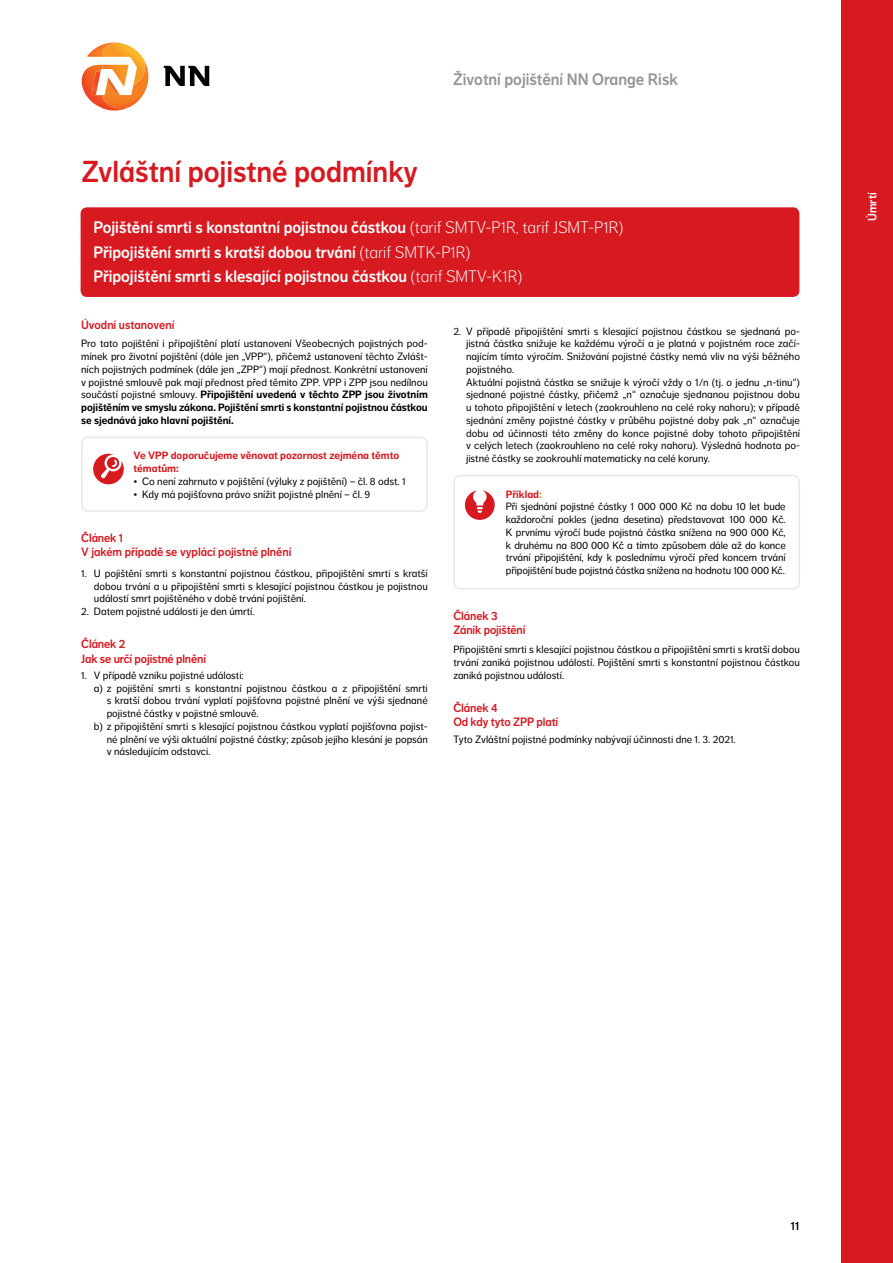
<style>
.page{position:relative;width:893px;height:1263px;background:#fff}
.page>*{position:absolute;margin:0;border:0;box-sizing:border-box;transform-origin:0 0}
.t1{font:30px "NN Dagny Display";color:#d71920}
.t2{font:16.5px/24px "NN Dagny Display";color:#fff}
.t3{font:16.5px "NN Dagny Display";color:#939598}
.t4{font:12px/14.4px "NN Dagny Display";letter-spacing:-.01em;color:#d71920}
.t5{font:12px "NN Dagny Display";color:#fff}
.t6{font:12px "NN Dagny Display";color:#000}
.t7{font:10.5px/12.8px "NN Dagny Text";color:#000;text-align:justify}
.t8{font:700 10.5px/12.8px "NN Dagny Text";color:#d71920}
.s1{font-family:"NN Dagny Text";font-weight:300}
.s2{font-weight:700}
.s3{font-weight:700;color:#d71920}
.s4{font-weight:700;color:#f47920}
</style>
<div class="page">
<div style="left:842px;top:0;width:51px;height:1263px;background:#d71920"></div>
<div style="left:81px;top:437px;width:347px;height:75px;border:2px solid #e9e7e7;border-radius:6px"></div>
<svg style="left:93px;top:454px;width:31px;height:30px"></svg>
<div style="left:453px;top:475px;width:347px;height:114px;border:2px solid #e9e7e7;border-radius:6px"></div>
<svg style="left:465px;top:490px;width:30px;height:30px"></svg>
<img style="left:130px;top:62px;width:18px;height:45px">
<img style="left:82px;top:65px;width:48px;height:46px">
<img style="left:102px;top:43px;width:43px;height:42px">
<img style="left:87px;top:43px;width:33px;height:14px">
<img style="left:91px;top:71px;width:10px;height:24px">
<img style="left:107px;top:77px;width:14px;height:18px">
<svg style="left:164px;top:66px;width:45px;height:20px"></svg>
<div style="left:81px;top:207px;width:718px;height:90px;background:#d71920;border-radius:6px"></div>
<h2 class="t3" style="left:453px;top:69px;width:226px">Životní pojištění NN Orange Risk</h2>
<h1 class="t1" style="left:81px;top:154px;width:338px">Zvláštní pojistné podmínky</h1>
<h2 class="t2" style="left:93px;top:216px;width:532px">Pojištění smrti s konstantní pojistnou částkou <span class="s1">(tarif SMTV-P1R, tarif JSMT-P1R)<br></span>Připojištění smrti s kratší dobou trvání <span class="s1">(tarif SMTK-P1R)<br></span>Připojištění smrti s klesající pojistnou částkou <span class="s1">(tarif SMTV-K1R)</span></h2>
<p class="t4" style="left:81px;top:317px;width:95px">Úvodní ustanovení</p>
<p class="t7" style="left:81px;top:337px;width:348px">Pro tato pojištění i připojištění platí ustanovení Všeobecných pojistných pod&shy;mínek pro životní pojištění (dále jen „VPP“), přičemž ustanovení těchto Zvlášt&shy;ních pojistných podmínek (dále jen „ZPP“) mají přednost. Konkrétní ustanovení v pojistné smlouvě pak mají přednost před těmito ZPP. VPP i ZPP jsou nedílnou součástí pojistné smlouvy. <span class="s2">Připojištění uvedená v těchto ZPP jsou životním pojištěním ve smyslu zákona. Pojištění smrti s konstantní pojistnou částkou se sjednává jako hlavní pojištění.</span></p>
<p class="t8" style="left:134px;top:449px;width:267px">Ve VPP doporučujeme věnovat pozornost zejména těmto tématům:</p>
<p class="t7" style="left:134px;top:475px;width:273px">• Co není zahrnuto v pojištění (výluky z pojištění) – čl. 8 odst. 1</p>
<p class="t7" style="left:134px;top:488px;width:238px">• Kdy má pojišťovna právo snížit pojistné plnění – čl. 9</p>
<p class="t4" style="left:81px;top:531px;width:212px">Článek 1<br>V jakém případě se vyplácí pojistné plnění</p>
<p class="t7" style="left:94px;top:567px;width:335px;text-indent:-13px">1. U pojištění smrti s konstantní pojistnou částkou, připojištění smrti s kratší dobou trvání a u připojištění smrti s klesající pojistnou částkou je pojistnou událostí smrt pojištěného v době trvání pojištění.</p>
<p class="t7" style="left:81px;top:605px;width:175px">2. Datem pojistné události je den úmrtí.</p>
<p class="t4" style="left:81px;top:637px;width:126px">Článek 2<br>Jak se určí pojistné plnění</p>
<p class="t7" style="left:81px;top:669px;width:164px">1. V případě vzniku pojistné události:</p>
<p class="t7" style="left:94px;top:682px;width:335px">a) z pojištění smrti s konstantní pojistnou částkou a z připojištění smrti</p>
<p class="t7" style="left:107px;top:694px;width:323px">s kratší dobou trvání vyplatí pojišťovna pojistné plnění ve výši sjednané</p>
<p class="t7" style="left:107px;top:707px;width:153px">pojistné částky v pojistné smlouvě.</p>
<p class="t7" style="left:94px;top:720px;width:335px">b) z připojištění smrti s klesající pojistnou částkou vyplatí pojišťovna pojist-</p>
<p class="t7" style="left:107px;top:733px;width:323px">né plnění ve výši aktuální pojistné částky; způsob jejího klesání je popsán</p>
<p class="t7" style="left:107px;top:745px;width:105px">v následujícím odstavci.</p>
<p class="t7" style="left:466px;top:325px;width:335px;text-align:left;text-indent:-13px">2. V případě připojištění smrti s klesající pojistnou částkou se sjednaná po&shy;jistná částka snižuje ke každému výročí a je platná v pojistném roce začí&shy;najícím tímto výročím. Snižování pojistné částky nemá vliv na výši běžného pojistného.<br>Aktuální pojistná částka se snižuje k výročí vždy o 1/n (tj. o jednu „n-tinu“) sjednané pojistné částky, přičemž „n“ označuje sjednanou pojistnou dobu u tohoto připojištění v letech (zaokrouhleno na celé roky nahoru); v případě sjednání změny pojistné částky v průběhu pojistné doby pak „n“ označuje dobu od účinnosti této změny do konce pojistné doby tohoto připojištění v celých letech (zaokrouhleno na celé roky nahoru). Výsledná hodnota po&shy;jistné částky se zaokrouhlí matematicky na celé koruny.</p>
<p class="t7" style="left:506px;top:488px;width:281px;text-align:left"><span class="s3">Příklad</span><span class="s4">:<br></span>Při sjednání pojistné částky 1 000 000 Kč na dobu 10 let bude každoroční pokles (jedna desetina) představovat 100 000 Kč.<br>K prvnímu výročí bude pojistná částka snížena na 900 000 Kč, k druhému na 800 000 Kč a tímto způsobem dále až do konce trvání připojištění, kdy k poslednímu výročí před koncem trvání připojištění bude pojistná částka snížena na hodnotu 100 000 Kč.</p>
<p class="t4" style="left:453px;top:608px;width:74px">Článek 3<br>Zánik pojištění</p>
<p class="t7" style="left:453px;top:643px;width:348px">Připojištění smrti s klesající pojistnou částkou a připojištění smrti s kratší dobou trvání zaniká pojistnou událostí. Pojištění smrti s konstantní pojistnou částkou zaniká pojistnou událostí.</p>
<p class="t4" style="left:453px;top:701px;width:106px">Článek 4<br>Od kdy tyto ZPP platí</p>
<p class="t7" style="left:453px;top:733px;width:284px">Tyto Zvláštní pojistné podmínky nabývají účinnosti dne 1. 3. 2021.</p>
<p class="t5" style="left:865px;top:221px;width:30px;rotate:-90deg">Úmrtí</p>
<p class="t6" style="left:791px;top:1219px;width:10px">11</p>
</div>
